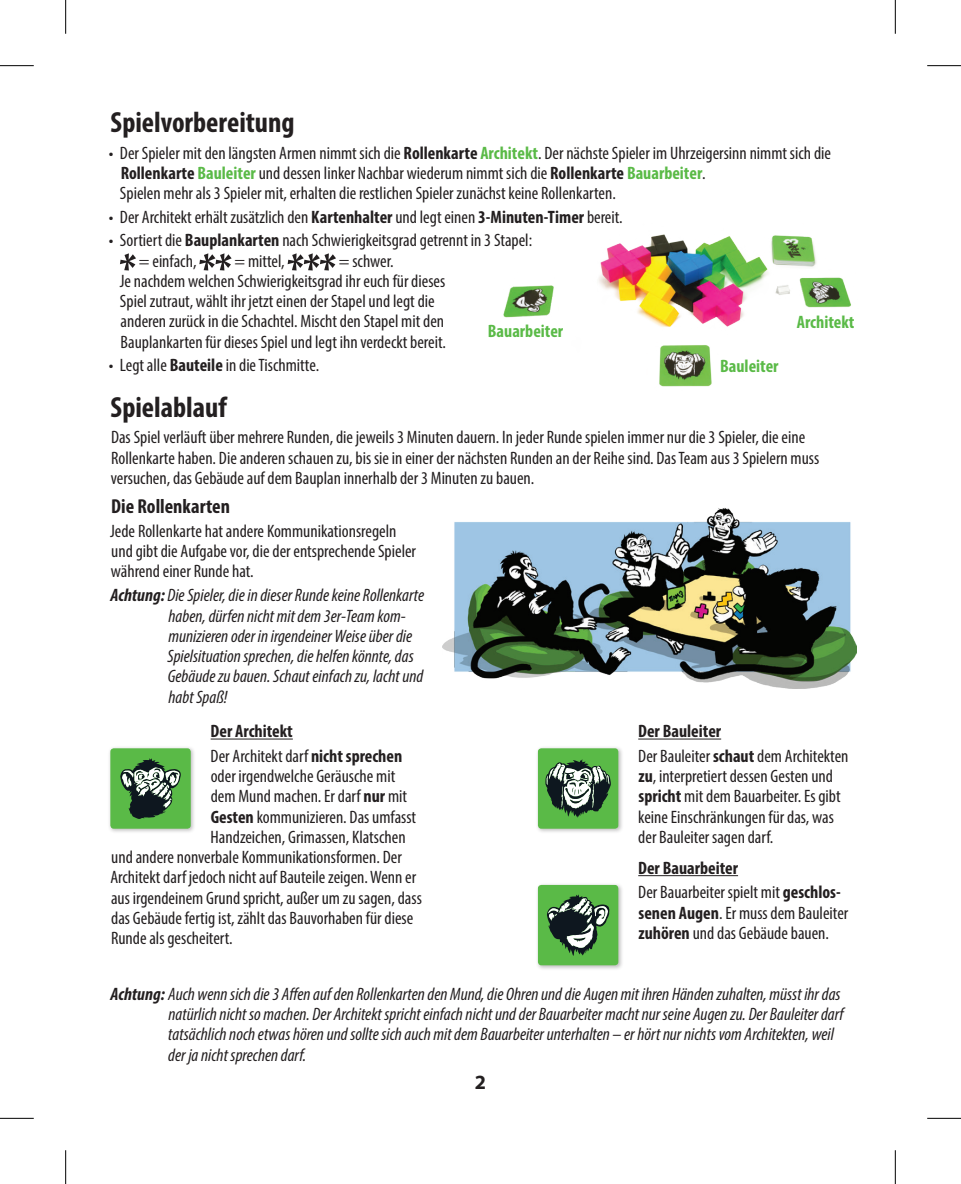
<style>
.page{position:relative;width:961px;height:1184px;background:#fff}
.page>*{position:absolute;margin:0;border:0;box-sizing:border-box;transform-origin:0 0}
.t1{font:700 condensed 29.25px "Myriad Pro";color:#231f20}
.t2{font:700 condensed 20.25px "Myriad Pro";color:#231f20}
.t3{font:700 20.25px "Myriad Pro";color:#231f20}
.t4{font:condensed 18px/20.2px "Myriad Pro";color:#231f20}
.t5{font:italic condensed 18px/20.2px "Myriad Pro";color:#231f20}
.t6{font:700 condensed 18px/24.5px "Myriad Pro";color:#231f20}
.t7{font:700 condensed 18px "Myriad Pro";color:#5aba47}
.s1{font-weight:700}
.s2{font-weight:700;color:#5aba47}
.s3{font-weight:400}
</style>
<div class="page">
<img style="left:442px;top:508px;width:414px;height:180px">
<div style="left:108px;top:746px;width:88px;height:88px;background:#231f20;opacity:.3"></div>
<svg style="left:110px;top:748px;width:81px;height:80px;background:#5b9b53"></svg>
<hr style="left:211px;top:738px;width:82px;height:1px;background:#231f20">
<div style="left:535px;top:746px;width:88px;height:88px;background:#231f20;opacity:.3"></div>
<svg style="left:538px;top:748px;width:80px;height:80px;background:#5f9a58"></svg>
<hr style="left:638px;top:738px;width:83px;height:1px;background:#231f20">
<hr style="left:638px;top:875px;width:100px;height:1px;background:#231f20">
<div style="left:535px;top:882px;width:88px;height:88px;background:#231f20;opacity:.3"></div>
<svg style="left:538px;top:885px;width:80px;height:80px;background:#57974f"></svg>
<svg style="left:120px;top:253px;width:16px;height:17px"></svg>
<svg style="left:199px;top:253px;width:32px;height:17px"></svg>
<svg style="left:287px;top:253px;width:49px;height:17px"></svg>
<img style="left:503px;top:234px;width:348px;height:153px">
<hr style="left:0;top:65px;width:34px;height:1px;background:#000">
<hr style="left:927px;top:65px;width:33px;height:1px;background:#000">
<hr style="left:0;top:1118px;width:34px;height:1px;background:#000">
<hr style="left:927px;top:1118px;width:33px;height:1px;background:#000">
<hr style="left:65px;top:0;width:1px;height:34px;background:#000">
<hr style="left:65px;top:1150px;width:1px;height:34px;background:#000">
<hr style="left:894px;top:0;width:1px;height:34px;background:#000">
<hr style="left:894px;top:1150px;width:1px;height:34px;background:#000">
<h1 class="t1" style="left:111px;top:104px;width:186px">Spielvorbereitung</h1>
<p class="t4" style="left:120px;top:143px;width:712px;text-indent:-11px">• Der Spieler mit den längsten Armen nimmt sich die <span class="s1">Rollenkarte</span> <span class="s2">Architekt</span>. Der nächste Spieler im Uhrzeigersinn nimmt sich die<br><span class="s1">Rollenkarte</span> <span class="s2">Bauleiter</span> und dessen linker Nachbar wiederum nimmt sich die <span class="s1">Rollenkarte</span> <span class="s2">Bauarbeiter</span>.<br>Spielen mehr als 3 Spieler mit, erhalten die restlichen Spieler zunächst keine Rollenkarten.</p>
<p class="t4" style="left:109px;top:206px;width:515px">• Der Architekt erhält zusätzlich den <span class="s1">Kartenhalter</span> und legt einen <span class="s1">3-Minuten-Timer</span> bereit.</p>
<p class="t4" style="left:139px;top:230px;width:395px;text-indent:-30px">• Sortiert die <span class="s1">Bauplankarten</span> nach Schwierigkeitsgrad getrennt in 3 Stapel: = einfach,</p>
<p class="t4" style="left:120px;top:250px;width:327px;text-indent:219px">= schwer.<br>Je nachdem welchen Schwierigkeitsgrad ihr euch für dieses Spiel zutraut, wählt ihr jetzt einen der Stapel und legt die anderen zurück in die Schachtel. Mischt den Stapel mit den Bauplankarten für dieses Spiel und legt ihn verdeckt bereit.</p>
<p class="t4" style="left:109px;top:355px;width:212px">• Legt alle <span class="s1">Bauteile</span> in die Tischmitte.</p>
<p class="t7" style="left:720px;top:354px;width:60px">Bauleiter</p>
<p class="t4" style="left:234px;top:250px;width:52px">= mittel,</p>
<p class="t7" style="left:796px;top:310px;width:59px">Architekt</p>
<p class="t7" style="left:488px;top:320px;width:77px">Bauarbeiter</p>
<h1 class="t1" style="left:111px;top:389px;width:118px">Spielablauf</h1>
<p class="t4" style="left:111px;top:427px;width:710px">Das Spiel verläuft über mehrere Runden, die jeweils 3 Minuten dauern. In jeder Runde spielen immer nur die 3 Spieler, die eine<br>Rollenkarte haben. Die anderen schauen zu, bis sie in einer der nächsten Runden an der Reihe sind. Das Team aus 3 Spielern muss versuchen, das Gebäude auf dem Bauplan innerhalb der 3 Minuten zu bauen.</p>
<p class="t2" style="left:111px;top:494px;width:120px">Die Rollenkarten</p>
<p class="t4" style="left:110px;top:520px;width:307px">Jede Rollenkarte hat andere Kommunikationsregeln und gibt die Aufgabe vor, die der entsprechende Spieler während einer Runde hat.</p>
<p class="t5" style="left:167px;top:585px;width:258px;text-indent:-57px"><span class="s1">Achtung:</span> Die Spieler, die in dieser Runde keine Rollenkarte haben, dürfen nicht mit dem 3er-Team kom&shy;munizieren oder in irgendeiner Weise über die Spielsituation sprechen, die helfen könnte, das Gebäude zu bauen. Schaut einfach zu, lacht und habt Spaß!</p>
<p class="t6" style="left:210px;top:718px;width:193px">Der Architekt<br><span class="s3">Der Architekt darf</span> nicht sprechen</p>
<p class="t4" style="left:211px;top:766px;width:186px">oder irgendwelche Geräusche mit</p>
<p class="t4" style="left:211px;top:786px;width:198px">dem Mund machen. Er darf <span class="s1">nur</span> mit</p>
<p class="t4" style="left:211px;top:806px;width:207px"><span class="s1">Gesten</span> kommunizieren. Das umfasst</p>
<p class="t4" style="left:210px;top:826px;width:196px">Handzeichen, Grimassen, Klatschen</p>
<p class="t4" style="left:111px;top:847px;width:292px">und andere nonverbale Kommunikationsformen. Der</p>
<p class="t4" style="left:110px;top:867px;width:307px">Architekt darf jedoch nicht auf Bauteile zeigen. Wenn er</p>
<p class="t4" style="left:111px;top:887px;width:312px">aus irgendeinem Grund spricht, außer um zu sagen, dass</p>
<p class="t4" style="left:111px;top:907px;width:303px">das Gebäude fertig ist, zählt das Bauvorhaben für diese</p>
<p class="t4" style="left:111px;top:928px;width:123px">Runde als gescheitert.</p>
<p class="t4" style="left:638px;top:719px;width:212px;line-height:24.5px"><span class="s1">Der Bauleiter<br></span>Der Bauleiter <span class="s1">schaut</span> dem Architekten</p>
<p class="t4" style="left:638px;top:766px;width:204px"><span class="s1">zu</span>, interpretiert dessen Gesten und <span class="s1">spricht</span> mit dem Bauarbeiter. Es gibt keine Einschränkungen für das, was der Bauleiter sagen darf.</p>
<p class="t6" style="left:638px;top:855px;width:204px">Der Bauarbeiter<br><span class="s3">Der Bauarbeiter spielt mit</span> geschlos-</p>
<p class="t4" style="left:638px;top:902px;width:211px"><span class="s1">senen Augen</span>. Er muss dem Bauleiter <span class="s1">zuhören</span> und das Gebäude bauen.</p>
<p class="t5" style="left:168px;top:983px;width:677px;text-indent:-57px"><span class="s1">Achtung:</span> Auch wenn sich die 3 Affen auf den Rollenkarten den Mund, die Ohren und die Augen mit ihren Händen zuhalten, müsst ihr das natürlich nicht so machen. Der Architekt spricht einfach nicht und der Bauarbeiter macht nur seine Augen zu. Der Bauleiter darf tatsächlich noch etwas hören und sollte sich auch mit dem Bauarbeiter unterhalten – er hört nur nichts vom Architekten, weil der ja nicht sprechen darf.</p>
<p class="t3" style="left:475px;top:1069px;width:13px">2</p>
</div>
